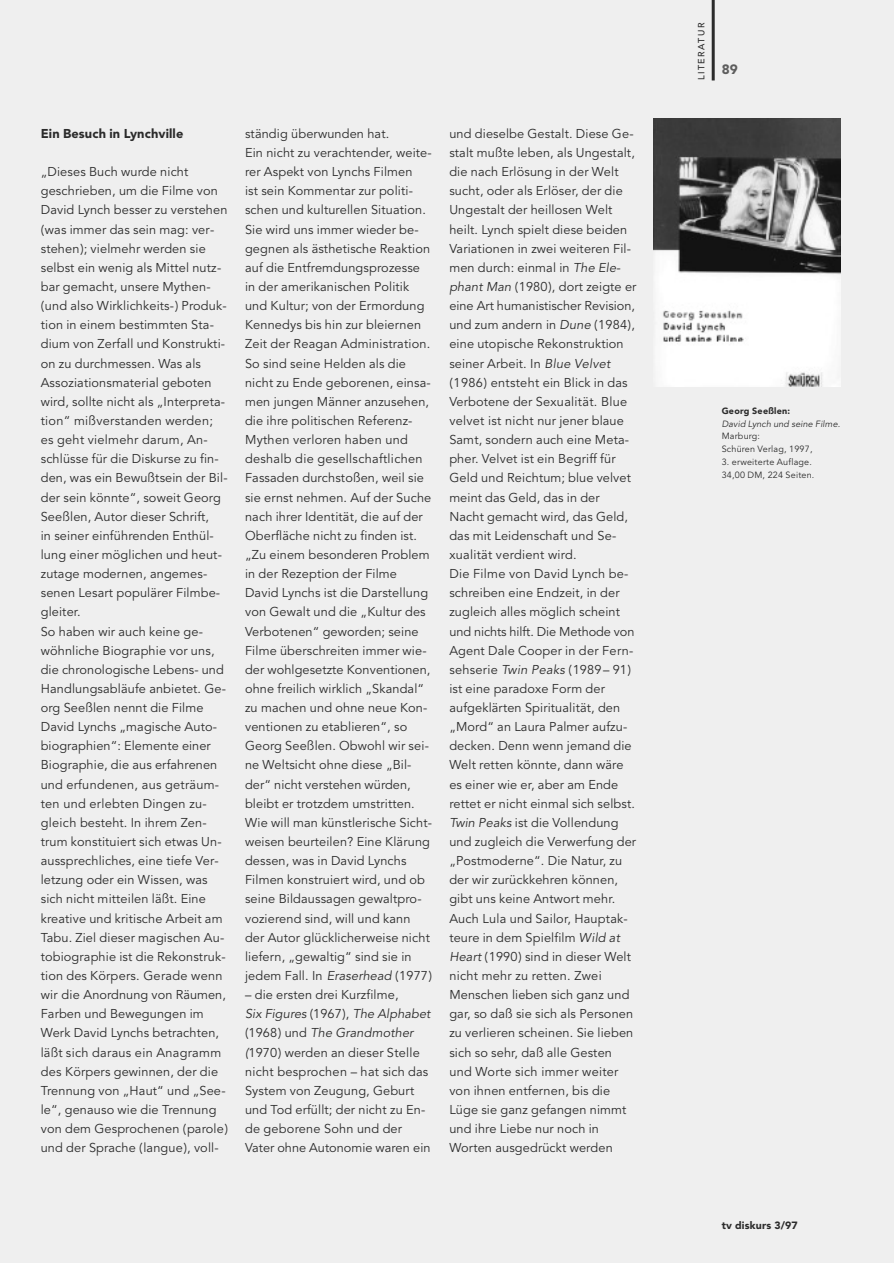
<style>
.page{position:relative;width:894px;height:1263px;background:#fff}
.page>*{position:absolute;margin:0;border:0;box-sizing:border-box;transform-origin:0 0}
.t1{font:900 13.5px "Avenir";color:#5d5d5d}
.t2{font:12.75px/19.2px "Avenir";letter-spacing:.01em;color:#2b2b2b}
.t3{font:900 12.75px "Avenir";letter-spacing:.01em;color:#2b2b2b}
.t4{font:900 10.5px "Avenir";letter-spacing:.015em;color:#2b2b2b}
.t5{font:9px/12.8px "Avenir";letter-spacing:.02em;color:#2b2b2b}
.t6{font:italic 9px "Avenir";letter-spacing:.01em;color:#2b2b2b}
.t7{font:900 9px "Avenir";letter-spacing:.025em;color:#2b2b2b}
.t8{font:500 9px "Avenir";letter-spacing:.165em;color:#2b2b2b}
.s1{font-style:italic}
</style>
<div class="page">
<div style="left:0;top:0;width:893px;height:1263px;background:#efefef"></div>
<p class="t3" style="left:41px;top:128px;width:144px">Ein Besuch in Lynchville</p>
<p class="t2" style="left:41px;top:164px;width:189px">„Dieses Buch wurde nicht geschrieben, um die Filme von<br>David Lynch besser zu verstehen (was immer das sein mag: ver&shy;stehen); vielmehr werden sie selbst ein wenig als Mittel nutz&shy;bar gemacht, unsere Mythen-(und also Wirklichkeits-) Produk&shy;tion in einem bestimmten Sta&shy;dium von Zerfall und Konstrukti&shy;on zu durchmessen. Was als<br>Assoziationsmaterial geboten wird, sollte nicht als „Interpreta&shy;tion“ mißverstanden werden; es geht vielmehr darum, An&shy;schlüsse für die Diskurse zu fin&shy;den, was ein Bewußtsein der Bil&shy;der sein könnte“, soweit Georg<br>Seeßlen, Autor dieser Schrift,<br>in seiner einführenden Enthül&shy;lung einer möglichen und heut&shy;zutage modernen, angemes&shy;senen Lesart populärer Filmbe&shy;gleiter.<br>So haben wir auch keine ge&shy;wöhnliche Biographie vor uns, die chronologische Lebens- und<br>Handlungsabläufe anbietet. Ge&shy;org Seeßlen nennt die Filme<br>David Lynchs „magische Auto&shy;biographien“: Elemente einer<br>Biographie, die aus erfahrenen und erfundenen, aus geträum&shy;ten und erlebten Dingen zu&shy;gleich besteht. In ihrem Zen&shy;trum konstituiert sich etwas Un&shy;aussprechliches, eine tiefe Ver&shy;letzung oder ein Wissen, was sich nicht mitteilen läßt. Eine kreative und kritische Arbeit am<br>Tabu. Ziel dieser magischen Au&shy;tobiographie ist die Rekonstruk&shy;tion des Körpers. Gerade wenn wir die Anordnung von Räumen,<br>Farben und Bewegungen im<br>Werk David Lynchs betrachten, läßt sich daraus ein Anagramm des Körpers gewinnen, der die<br>Trennung von „Haut“ und „See&shy;le“, genauso wie die Trennung von dem Gesprochenen (parole) und der Sprache (langue), voll-</p>
<p class="t2" style="left:245px;top:125px;width:188px">ständig überwunden hat.<br>Ein nicht zu verachtender, weite&shy;rer Aspekt von Lynchs Filmen<br>ist sein Kommentar zur politi&shy;schen und kulturellen Situation.<br>Sie wird uns immer wieder be&shy;gegnen als ästhetische Reaktion auf die Entfremdungsprozesse in der amerikanischen Politik und Kultur; von der Ermordung<br>Kennedys bis hin zur bleiernen<br>Zeit der Reagan Administration.<br>So sind seine Helden als die nicht zu Ende geborenen, einsa&shy;men jungen Männer anzusehen, die ihre politischen Referenz-<br>Mythen verloren haben und deshalb die gesellschaftlichen<br>Fassaden durchstoßen, weil sie sie ernst nehmen. Auf der Suche nach ihrer Identität, die auf der<br>Oberfläche nicht zu finden ist. „Zu einem besonderen Problem in der Rezeption der Filme<br>David Lynchs ist die Darstellung von Gewalt und die „Kultur des<br>Verbotenen“ geworden; seine<br>Filme überschreiten immer wie&shy;der wohlgesetzte Konventionen, ohne freilich wirklich „Skandal“ zu machen und ohne neue Kon&shy;ventionen zu etablieren“, so<br>Georg Seeßlen. Obwohl wir sei&shy;ne Weltsicht ohne diese „Bil&shy;der“ nicht verstehen würden, bleibt er trotzdem umstritten.<br>Wie will man künstlerische Sicht&shy;weisen beurteilen? Eine Klärung dessen, was in David Lynchs<br>Filmen konstruiert wird, und ob seine Bildaussagen gewaltpro&shy;vozierend sind, will und kann der Autor glücklicherweise nicht liefern, „gewaltig“ sind sie in jedem Fall. In <span class="s1">Eraserhead</span> (1977)</p>
<p class="t2" style="left:245px;top:986px;width:187px">– die ersten drei Kurzfilme,<br><span class="s1">Six Figures</span> (1967), <span class="s1">The Alphabet </span>(1968) und <span class="s1">The Grandmother (</span>1970) werden an dieser Stelle nicht besprochen – hat sich das<br>System von Zeugung, Geburt und Tod erfüllt; der nicht zu En&shy;de geborene Sohn und der<br>Vater ohne Autonomie waren ein</p>
<p class="t2" style="left:449px;top:125px;width:188px">und dieselbe Gestalt. Diese Ge&shy;stalt mußte leben, als Ungestalt, die nach Erlösung in der Welt sucht, oder als Erlöser, der die<br>Ungestalt der heillosen Welt heilt. Lynch spielt diese beiden<br>Variationen in zwei weiteren Fil&shy;men durch: einmal in <span class="s1">The Ele&shy;phant Man</span> (1980), dort zeigte er eine Art humanistischer Revision, und zum andern in <span class="s1">Dune</span> (1984), eine utopische Rekonstruktion seiner Arbeit. In <span class="s1">Blue Velvet </span>(1986) entsteht ein Blick in das<br>Verbotene der Sexualität. Blue velvet ist nicht nur jener blaue<br>Samt, sondern auch eine Meta&shy;pher. Velvet ist ein Begriff für<br>Geld und Reichtum; blue velvet meint das Geld, das in der<br>Nacht gemacht wird, das Geld, das mit Leidenschaft und Se&shy;xualität verdient wird.<br>Die Filme von David Lynch be&shy;schreiben eine Endzeit, in der zugleich alles möglich scheint und nichts hilft. Die Methode von<br>Agent Dale Cooper in der Fern&shy;sehserie <span class="s1">Twin Peaks</span> (1989– 91) ist eine paradoxe Form der aufgeklärten Spiritualität, den „Mord“ an Laura Palmer aufzu&shy;decken. Denn wenn jemand die<br>Welt retten könnte, dann wäre es einer wie er, aber am Ende rettet er nicht einmal sich selbst.<br><span class="s1">Twin Peaks</span> ist die Vollendung und zugleich die Verwerfung der „Postmoderne“. Die Natur, zu der wir zurückkehren können, gibt uns keine Antwort mehr.<br>Auch Lula und Sailor, Hauptak&shy;teure in dem Spielfilm <span class="s1">Wild at<br>Heart</span> (1990) sind in dieser Welt nicht mehr zu retten. Zwei<br>Menschen lieben sich ganz und gar, so daß sie sich als Personen zu verlieren scheinen. Sie lieben sich so sehr, daß alle Gesten und Worte sich immer weiter von ihnen entfernen, bis die<br>Lüge sie ganz gefangen nimmt und ihre Liebe nur noch in<br>Worten ausgedrückt werden</p>
<p class="t8" style="left:697px;top:80px;width:59px;rotate:-90deg">LITERATUR</p>
<p class="t1" style="left:721px;top:63px;width:17px">89</p>
<p class="t7" style="left:721px;top:407px;width:70px">Georg Seeßlen:</p>
<p class="t6" style="left:721px;top:420px;width:120px">David Lynch und seine Filme.</p>
<p class="t5" style="left:721px;top:431px;width:92px">Marburg:<br>Schüren Verlag, 1997,</p>
<p class="t5" style="left:721px;top:456px;width:94px">3. erweiterte Auflage.<br>34,00 DM, 224 Seiten.</p>
<p class="t4" style="left:721px;top:1221px;width:78px">tv diskurs 3/97</p>
</div>
